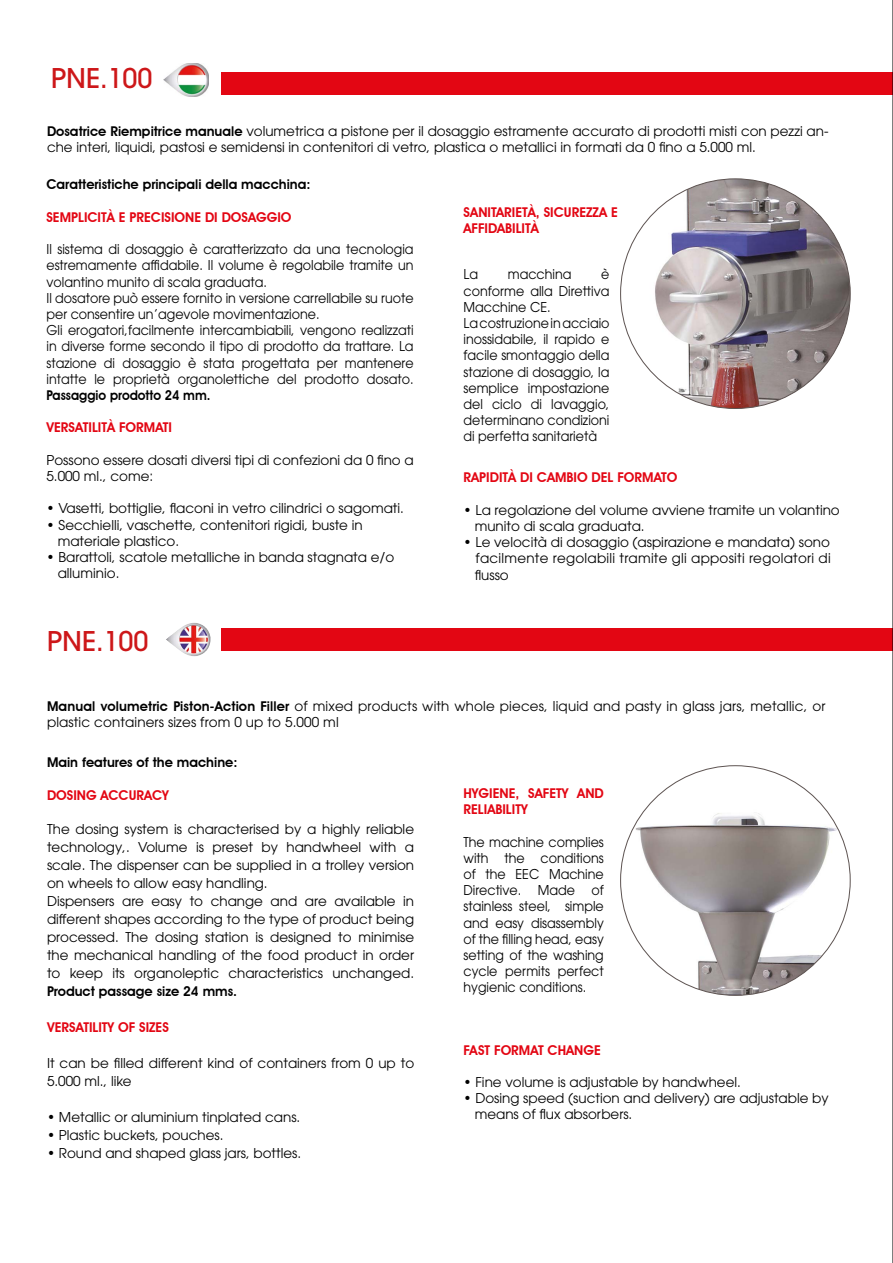
<style>
.page{position:relative;width:893px;height:1263px;background:#fff}
.page>*{position:absolute;margin:0;border:0;box-sizing:border-box;transform-origin:0 0}
.t1{font:500 27px "ITC Avant Garde Pro";color:#cd1719}
.t2{font:13.5px/16.2px "ITC Avant Garde Pro";color:#000}
.t3{font:13.5px/16.2px "ITC Avant Garde Pro";color:#000;scale:.94 1}
.t4{font:600 13.5px/16.2px "Avant Garde IT Cby BT";color:#e30613}
.t5{font:600 13.5px "Avant Garde IT Cby BT";color:#000}
.t6{font:600 13.5px "Avant Garde IT Cby BT";color:#000;scale:.94 1}
.s1{font-family:"Avant Garde IT Cby BT";font-weight:600}
</style>
<div class="page">
<img style="left:164px;top:63px;width:44px;height:34px">
<img style="left:166px;top:623px;width:44px;height:33px">
<div style="left:221px;top:628px;width:672px;height:23px;background:#e30613"></div>
<div style="left:221px;top:72px;width:672px;height:23px;background:#e30613"></div>
<img style="left:621px;top:778px;width:229px;height:217px">
<img style="left:621px;top:179px;width:229px;height:229px;border-radius:115px">
<hr style="left:892px;top:0;width:1px;height:1263px;background:#000">
<h1 class="t1" style="left:51px;top:61px;width:103px">PNE.100</h1>
<p class="t2" style="left:47px;top:122px;width:783px"><span class="s1">Dosatrice Riempitrice manuale</span> volumetrica a pistone per il dosaggio estramente accurato di prodotti misti con pezzi an&shy;che interi, liquidi, pastosi e semidensi in contenitori di vetro, plastica o metallici in formati da 0 fino a 5.000 ml.</p>
<p class="t5" style="left:46px;top:177px;width:266px">Caratteristiche principali della macchina:</p>
<p class="t4" style="left:46px;top:209px;width:247px">SEMPLICITÀ E PRECISIONE DI DOSAGGIO</p>
<p class="t3" style="left:46px;top:241px;width:392px">Il sistema di dosaggio è caratterizzato da una tecnologia estremamente affidabile. Il volume è regolabile tramite un volantino munito di scala graduata.<br>Il dosatore può essere fornito in versione carrellabile su ruote per consentire un’agevole movimentazione.<br>Gli erogatori,facilmente intercambiabili, vengono realizzati in diverse forme secondo il tipo di prodotto da trattare. La stazione di dosaggio è stata progettata per mantenere intatte le proprietà organolettiche del prodotto dosato.</p>
<p class="t6" style="left:46px;top:387px;width:176px">Passaggio prodotto 24 mm.</p>
<p class="t4" style="left:46px;top:419px;width:127px">VERSATILITÀ FORMATI</p>
<p class="t2" style="left:46px;top:452px;width:369px">Possono essere dosati diversi tipi di confezioni da 0 fino a<br>5.000 ml., come:</p>
<p class="t2" style="left:46px;top:500px;width:359px">• Vasetti, bottiglie, flaconi in vetro cilindrici o sagomati.</p>
<p class="t2" style="left:58px;top:516px;width:306px;text-indent:-11px">• Secchielli, vaschette, contenitori rigidi, buste in materiale plastico.</p>
<p class="t2" style="left:58px;top:549px;width:338px;text-indent:-11px">• Barattoli, scatole metalliche in banda stagnata e/o alluminio.</p>
<h1 class="t1" style="left:47px;top:624px;width:103px">PNE.100</h1>
<p class="t4" style="left:463px;top:204px;width:156px">SANITARIETÀ, SICUREZZA E<br>AFFIDABILITÀ</p>
<p class="t3" style="left:463px;top:266px;width:157px;text-indent:138px">è conforme alla Direttiva<br>Macchine CE.<br>La costruzione in acciaio inossidabile, il rapido e facile smontaggio della stazione di dosaggio, la semplice impostazione del ciclo di lavaggio, determinano condizioni di perfetta sanitarietà</p>
<p class="t3" style="left:463px;top:266px;width:17px">La</p>
<p class="t3" style="left:508px;top:266px;width:69px">macchina</p>
<p class="t4" style="left:463px;top:469px;width:216px">RAPIDITÀ DI CAMBIO DEL FORMATO</p>
<p class="t2" style="left:475px;top:501px;width:367px;text-indent:-11px">• La regolazione del volume avviene tramite un volantino munito di scala graduata.</p>
<p class="t2" style="left:475px;top:534px;width:357px;text-align:justify;text-indent:-11px">• Le velocità di dosaggio (aspirazione e mandata) sono facilmente regolabili tramite gli appositi regolatori di flusso</p>
<p class="t2" style="left:47px;top:698px;width:780px"><span class="s1">Manual volumetric Piston-Action Filler</span> of mixed products with whole pieces, liquid and pasty in glass jars, metallic, or plastic containers sizes from 0 up to 5.000 ml</p>
<p class="t5" style="left:47px;top:754px;width:192px">Main features of the machine:</p>
<p class="t4" style="left:47px;top:787px;width:123px">DOSING ACCURACY</p>
<p class="t2" style="left:47px;top:820px;width:369px;line-height:18px">The dosing system is characterised by a highly reliable technology,. Volume is preset by handwheel with a scale. The dispenser can be supplied in a trolley version on wheels to allow easy handling.<br>Dispensers are easy to change and are available in different shapes according to the type of product being processed. The dosing station is designed to minimise the mechanical handling of the food product in order to keep its organoleptic characteristics unchanged.</p>
<p class="t5" style="left:47px;top:983px;width:192px">Product passage size 24 mms.</p>
<p class="t4" style="left:47px;top:1019px;width:123px">VERSATILITY OF SIZES</p>
<p class="t2" style="left:47px;top:1054px;width:369px;line-height:18px">It can be filled different kind of containers from 0 up to<br>5.000 ml., like</p>
<p class="t2" style="left:47px;top:1109px;width:255px">• Metallic or aluminium tinplated cans.</p>
<p class="t2" style="left:47px;top:1127px;width:178px">• Plastic buckets, pouches.</p>
<p class="t2" style="left:47px;top:1145px;width:256px">• Round and shaped glass jars, bottles.</p>
<p class="t4" style="left:463px;top:785px;width:142px">HYGIENE, SAFETY AND<br>RELIABILITY</p>
<p class="t3" style="left:463px;top:833px;width:151px;text-align:justify">The machine complies with the conditions of the EEC Machine Directive. Made of stainless steel, simple and easy disassembly of the filling head, easy setting of the washing cycle permits perfect hygienic conditions.</p>
<p class="t4" style="left:463px;top:1042px;width:139px">FAST FORMAT CHANGE</p>
<p class="t2" style="left:463px;top:1074px;width:279px">• Fine volume is adjustable by handwheel.</p>
<p class="t2" style="left:475px;top:1090px;width:355px;text-indent:-11px">• Dosing speed (suction and delivery) are adjustable by means of flux absorbers.</p>
</div>
